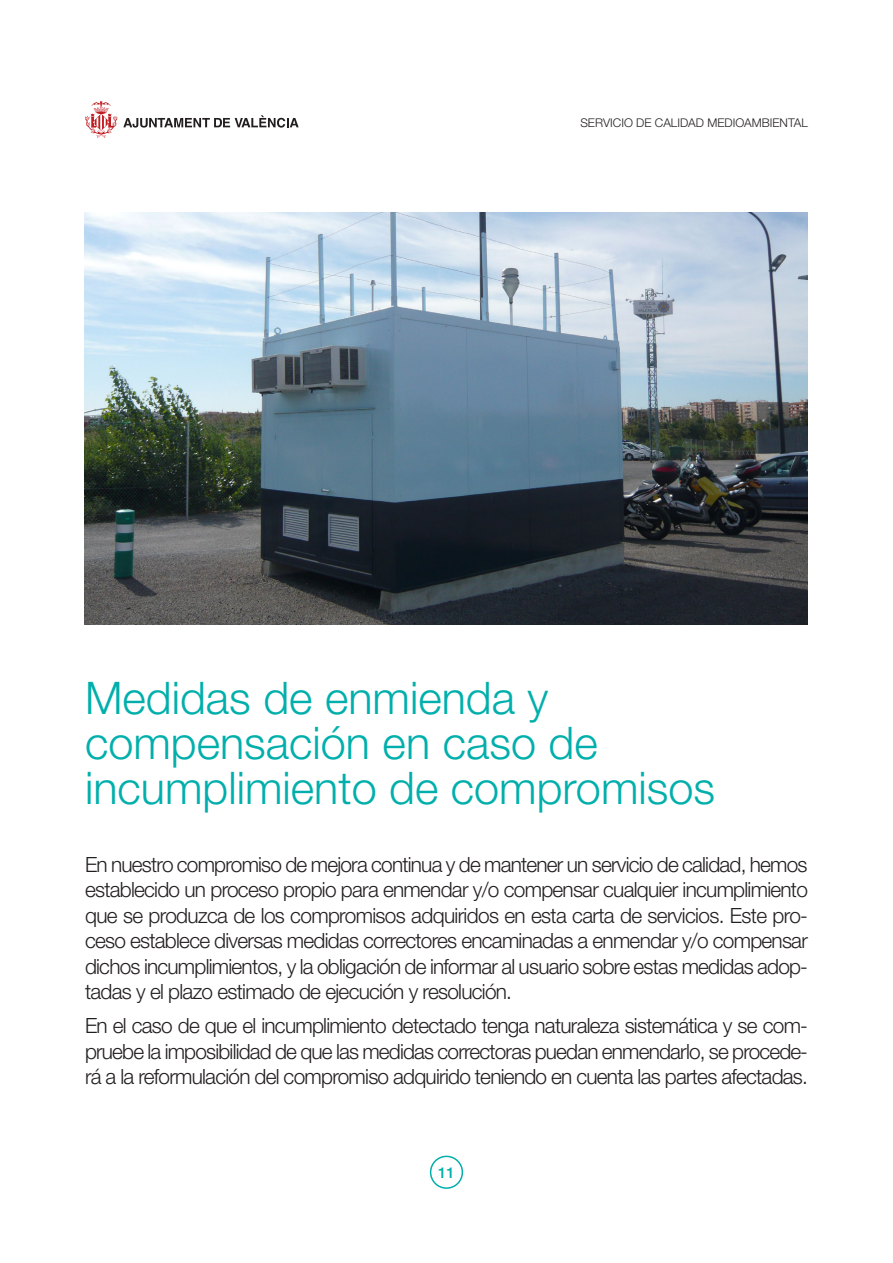
<style>
.page{position:relative;width:893px;height:1263px;background:#fff}
.page>*{position:absolute;margin:0;border:0;box-sizing:border-box;transform-origin:0 0}
.Titulo_de_seccion{font:300 45px "Helvetica Neue LT Pro";color:#00afab}
.Texto_corrido{font:300 21px/25.5px "Helvetica Neue LT Pro";letter-spacing:-.035em;color:#231f20;text-align:justify}
.t1{font:500 15px "Helvetica Neue LT Pro";color:#00afab}
.t2{font:300 12px "Helvetica Neue LT Pro";color:#231f20}
</style>
<div class="page">
<svg style="left:85px;top:101px;width:32px;height:37px"></svg>
<svg style="left:123px;top:115px;width:176px;height:13px"></svg>
<div style="left:430px;top:1155px;width:33px;height:34px;border:2px solid #00afab;border-radius:50%"></div>
<img style="left:84px;top:213px;width:724px;height:412px">
<p class="t2" style="left:580px;top:116px;width:229px">SERVICIO DE CALIDAD MEDIOAMBIENTAL</p>
<p class="Titulo_de_seccion" style="left:85px;top:670px;width:465px">Medidas de enmienda y</p>
<p class="Titulo_de_seccion" style="left:85px;top:715px;width:514px">compensación en caso de</p>
<p class="Titulo_de_seccion" style="left:85px;top:760px;width:632px">incumplimiento de compromisos</p>
<p class="Texto_corrido" style="left:85px;top:851px;width:724px">En nuestro compromiso de mejora continua y de mantener un servicio de calidad, hemos establecido un proceso propio para enmendar y/o compensar cualquier incumplimiento que se produzca de los compromisos adquiridos en esta carta de servicios. Este pro&shy;ceso establece diversas medidas correctores encaminadas a enmendar y/o compensar dichos incumplimientos, y la obligación de informar al usuario sobre estas medidas adop&shy;tadas y el plazo estimado de ejecución y resolución.</p>
<p class="Texto_corrido" style="left:85px;top:1012px;width:724px">En el caso de que el incumplimiento detectado tenga naturaleza sistemática y se com&shy;pruebe la imposibilidad de que las medidas correctoras puedan enmendarlo, se procede&shy;rá a la reformulación del compromiso adquirido teniendo en cuenta las partes afectadas.</p>
<p class="t1" style="left:438px;top:1163px;width:18px">11</p>
</div>
